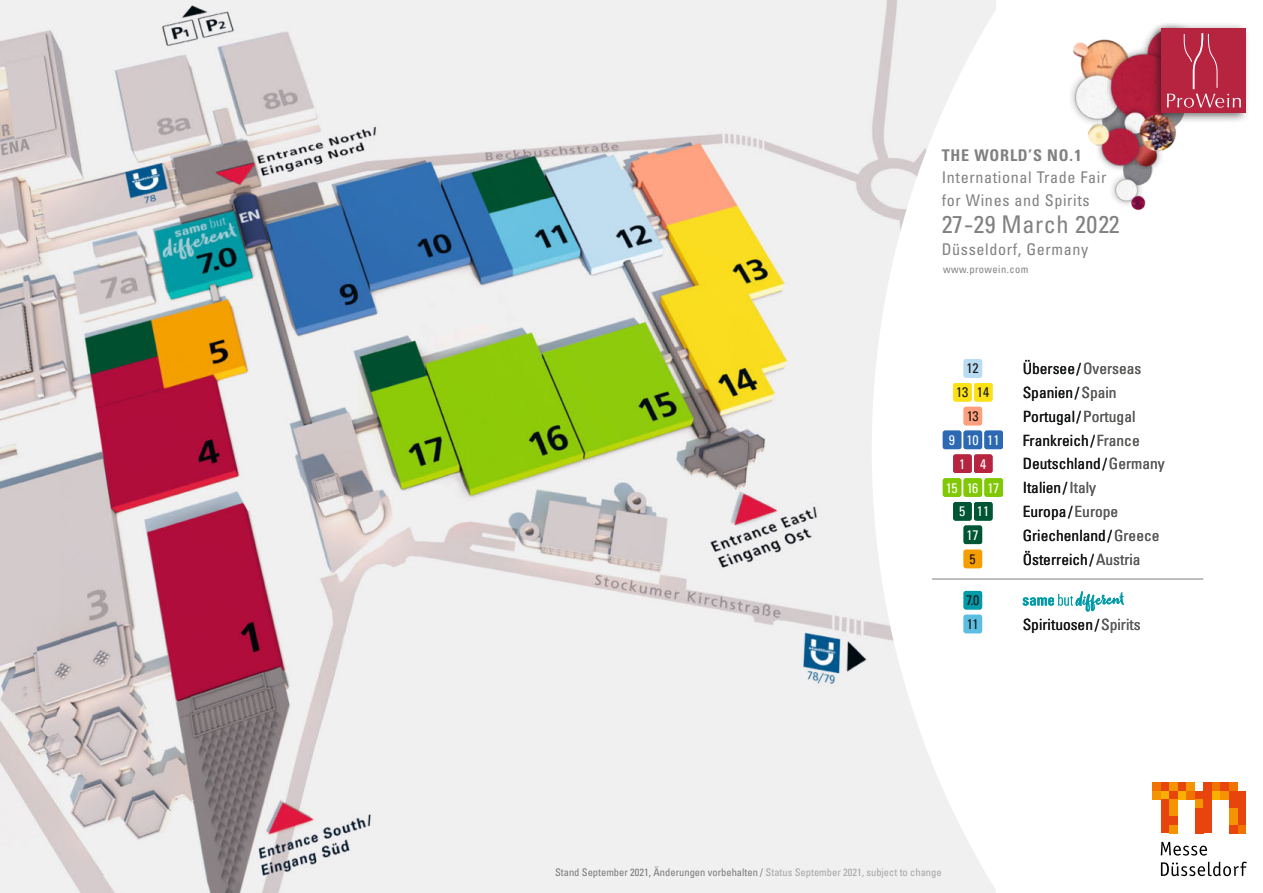
<style>
.page{position:relative;width:1263px;height:893px;background:#fff}
.page>*{position:absolute;margin:0;border:0;box-sizing:border-box;transform-origin:0 0}
.t1{font:condensed 24.3px "Univers";letter-spacing:.02em;color:#818181}
.t2{font:condensed 16.05px/22.4px "Univers";letter-spacing:.04em;color:#818181}
.t3{font:700 condensed 16.05px "Univers";letter-spacing:.05em;color:#818181}
.t4{font:condensed 15.45px "Univers";color:#151616}
.t5{font:condensed 13.95px "Univers";color:#fff}
.t6{font:condensed 13.95px/23.9px "Univers";color:#151616}
.t7{font:condensed 10.5px "Univers";color:#818181}
.t8{font:condensed 10.5px "Univers";letter-spacing:.04em;color:#818181}
.s1{color:#5b5b5a}
.s2{color:#afb0b0}
</style>
<div class="page">
<img style="left:0;top:0;width:872px;height:893px">
<svg style="left:872px;top:0;width:332px;height:893px"></svg>
<img style="left:1044px;top:0;width:160px;height:239px">
<div style="left:1150px;top:22px;width:100px;height:101px;background:#151616;opacity:.6"></div>
<div style="left:1162px;top:28px;width:84px;height:85px;background:#b62440"></div>
<svg style="left:1167px;top:33px;width:74px;height:75px"></svg>
<div style="left:1135px;top:765px;width:128px;height:128px;background:#fff"></div>
<svg style="left:1161px;top:862px;width:86px;height:14px"></svg>
<svg style="left:1161px;top:842px;width:46px;height:14px"></svg>
<div style="left:1152px;top:791px;width:9px;height:8px;background:#f59403"></div>
<div style="left:1161px;top:782px;width:8px;height:9px;background:#e8450e"></div>
<div style="left:1161px;top:791px;width:8px;height:8px;background:#fab000"></div>
<div style="left:1169px;top:782px;width:9px;height:9px;background:#f59403"></div>
<div style="left:1169px;top:791px;width:9px;height:8px;background:#e8450e"></div>
<div style="left:1178px;top:782px;width:8px;height:9px;background:#e8450e"></div>
<div style="left:1178px;top:791px;width:8px;height:8px;background:#fab000"></div>
<div style="left:1186px;top:782px;width:9px;height:9px;background:#f59403"></div>
<div style="left:1186px;top:791px;width:9px;height:8px;background:#f07300"></div>
<div style="left:1212px;top:782px;width:8px;height:9px;background:#f07300"></div>
<div style="left:1212px;top:791px;width:8px;height:8px;background:#fab000"></div>
<div style="left:1220px;top:782px;width:9px;height:9px;background:#e8450e"></div>
<div style="left:1220px;top:791px;width:9px;height:8px;background:#f59403"></div>
<div style="left:1229px;top:782px;width:8px;height:9px;background:#f07300"></div>
<div style="left:1229px;top:791px;width:8px;height:17px;background:#e8450e"></div>
<div style="left:1237px;top:791px;width:9px;height:34px;background:#e8450e"></div>
<div style="left:1161px;top:799px;width:8px;height:34px;background:#e8450e"></div>
<div style="left:1169px;top:799px;width:9px;height:17px;background:#f59403"></div>
<div style="left:1169px;top:816px;width:9px;height:9px;background:#e8450e"></div>
<div style="left:1169px;top:825px;width:9px;height:8px;background:#f59403"></div>
<div style="left:1229px;top:808px;width:8px;height:17px;background:#f59403"></div>
<div style="left:1237px;top:825px;width:9px;height:8px;background:#f07300"></div>
<div style="left:1152px;top:782px;width:9px;height:9px;background:#f07300"></div>
<div style="left:1195px;top:791px;width:8px;height:8px;background:#e8450e"></div>
<div style="left:1195px;top:799px;width:8px;height:9px;background:#f59403"></div>
<div style="left:1195px;top:808px;width:8px;height:25px;background:#e8450e"></div>
<div style="left:1203px;top:782px;width:9px;height:51px;background:#e8450e"></div>
<div style="left:1229px;top:825px;width:8px;height:8px;background:#e8450e"></div>
<div style="left:963px;top:359px;width:19px;height:19px;background:#b9dcf2;border-radius:2px"></div>
<div style="left:953px;top:383px;width:19px;height:18px;background:#fbe116;border-radius:2px"></div>
<div style="left:974px;top:383px;width:18px;height:18px;background:#fbe116;border-radius:2px"></div>
<div style="left:963px;top:407px;width:19px;height:18px;background:#ff9f7d;border-radius:2px"></div>
<div style="left:963px;top:431px;width:19px;height:18px;background:#2c69b2;border-radius:2px"></div>
<div style="left:984px;top:431px;width:19px;height:18px;background:#2c69b2;border-radius:2px"></div>
<div style="left:943px;top:431px;width:18px;height:18px;background:#2c69b2;border-radius:2px"></div>
<div style="left:953px;top:454px;width:19px;height:19px;background:#b62440;border-radius:2px"></div>
<div style="left:974px;top:454px;width:18px;height:19px;background:#b62440;border-radius:2px"></div>
<div style="left:963px;top:478px;width:19px;height:19px;background:#80c804;border-radius:2px"></div>
<div style="left:984px;top:478px;width:19px;height:19px;background:#80c804;border-radius:2px"></div>
<div style="left:943px;top:478px;width:18px;height:19px;background:#80c804;border-radius:2px"></div>
<div style="left:953px;top:502px;width:19px;height:19px;background:#005535;border-radius:2px"></div>
<div style="left:974px;top:502px;width:18px;height:19px;background:#005535;border-radius:2px"></div>
<div style="left:963px;top:525px;width:19px;height:19px;background:#005535;border-radius:2px"></div>
<div style="left:963px;top:550px;width:19px;height:18px;background:#f69d01;border-radius:2px"></div>
<div style="left:963px;top:591px;width:19px;height:18px;background:#009ba9;border-radius:2px"></div>
<svg style="left:1023px;top:591px;width:101px;height:21px"></svg>
<div style="left:963px;top:615px;width:19px;height:18px;background:#5dbee2;border-radius:2px"></div>
<hr style="left:932px;top:578px;width:271px;height:2px;background:#bababb">
<p class="t3" style="left:942px;top:145px;width:141px">THE WORLD’S NO.1</p>
<p class="t2" style="left:942px;top:166px;width:166px">International Trade Fair for Wines and Spirits</p>
<h1 class="t1" style="left:942px;top:209px;width:179px">27-29 March 2022</h1>
<p class="t2" style="left:942px;top:238px;width:148px">Düsseldorf, Germany</p>
<p class="t8" style="left:943px;top:262px;width:87px">www.prowein.com</p>
<p class="t6" style="left:966px;top:356px;width:14px">12</p>
<p class="t4" style="left:1023px;top:359px;width:120px">Übersee /<span class="s1">Overseas</span></p>
<p class="t6" style="left:956px;top:380px;width:35px">13 14</p>
<p class="t4" style="left:1023px;top:383px;width:95px">Spanien /<span class="s1">Spain</span></p>
<p class="t6" style="left:967px;top:404px;width:13px">13</p>
<p class="t4" style="left:1023px;top:407px;width:114px">Portugal /<span class="s1">Portugal</span></p>
<p class="t5" style="left:949px;top:431px;width:52px">9 10 11</p>
<p class="t4" style="left:1023px;top:430px;width:119px">Frankreich / <span class="s1">France</span></p>
<p class="t5" style="left:959px;top:455px;width:29px">1 4</p>
<p class="t4" style="left:1023px;top:454px;width:143px">Deutschland /<span class="s1">Germany</span></p>
<p class="t5" style="left:946px;top:479px;width:55px">15 16 17</p>
<p class="t4" style="left:1023px;top:478px;width:75px">Italien /<span class="s1">Italy</span></p>
<p class="t5" style="left:959px;top:502px;width:32px">5 11</p>
<p class="t4" style="left:1023px;top:502px;width:97px">Europa /<span class="s1">Europe</span></p>
<p class="t5" style="left:966px;top:526px;width:14px">17</p>
<p class="t4" style="left:1023px;top:526px;width:138px">Griechenland /<span class="s1">Greece</span></p>
<p class="t6" style="left:969px;top:547px;width:8px">5</p>
<p class="t4" style="left:1023px;top:549px;width:119px">Österreich /<span class="s1">Austria</span></p>
<p class="t6" style="left:966px;top:588px;width:15px">7.0<br>11</p>
<p class="t4" style="left:1023px;top:614px;width:119px">Spirituosen /<span class="s1">Spirits</span></p>
<p class="t7" style="left:555px;top:865px;width:388px">Stand September 2021, Änderungen vorbehalten / <span class="s2">Status September 2021, subject to change</span></p>
</div>
